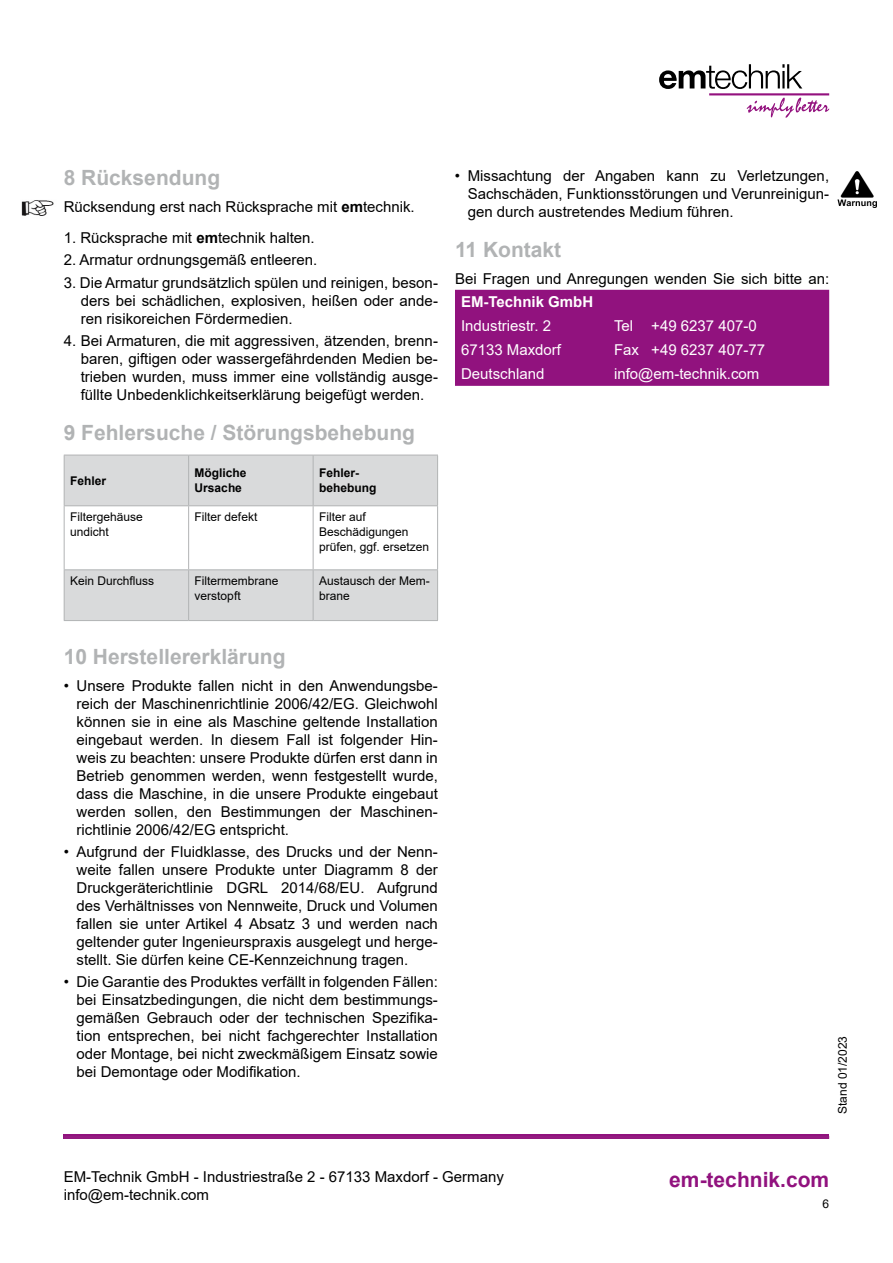
<style>
.page{position:relative;width:893px;height:1263px;background:#fff}
.page>*{position:absolute;margin:0;border:0;box-sizing:border-box;transform-origin:0 0}
.t1{font:700 21px "Arial";color:#b1b3b4}
.t2{font:700 21px "Arial";color:#91127e}
.t3{font:15px/18px "Arial";color:#000;text-align:justify}
.t4{font:15px "Arial";color:#fff}
.t5{font:700 15px "Arial";color:#fff}
.t6{font:12px/15px "Arial";color:#000}
.t7{font:700 12px/15px "Arial";color:#000}
.s1{font-weight:700}
</style>
<div class="page">
<svg style="left:659px;top:64px;width:170px;height:54px"></svg>
<div style="left:64px;top:1134px;width:765px;height:5px;background:#91127e"></div>
<hr style="left:64px;top:1136px;width:765px;height:3px;background:#941c81">
<svg style="left:65px;top:456px;width:372px;height:164px;fill:#d9dadb"></svg>
<hr style="left:64px;top:455px;width:125px;height:1px;background:#b1b3b4">
<hr style="left:64px;top:455px;width:1px;height:50px;background:#b1b3b4">
<hr style="left:189px;top:455px;width:124px;height:1px;background:#b1b3b4">
<hr style="left:188px;top:455px;width:1px;height:50px;background:#b1b3b4">
<hr style="left:313px;top:455px;width:125px;height:1px;background:#b1b3b4">
<hr style="left:313px;top:455px;width:1px;height:50px;background:#b1b3b4">
<hr style="left:437px;top:455px;width:1px;height:50px;background:#b1b3b4">
<hr style="left:64px;top:505px;width:125px;height:1px;background:#b1b3b4">
<hr style="left:64px;top:506px;width:1px;height:63px;background:#b1b3b4">
<hr style="left:189px;top:505px;width:124px;height:1px;background:#b1b3b4">
<hr style="left:188px;top:506px;width:1px;height:63px;background:#b1b3b4">
<hr style="left:313px;top:505px;width:125px;height:1px;background:#b1b3b4">
<hr style="left:313px;top:506px;width:1px;height:63px;background:#b1b3b4">
<hr style="left:437px;top:506px;width:1px;height:63px;background:#b1b3b4">
<hr style="left:64px;top:569px;width:125px;height:1px;background:#b1b3b4">
<hr style="left:64px;top:570px;width:1px;height:50px;background:#b1b3b4">
<hr style="left:189px;top:569px;width:124px;height:1px;background:#b1b3b4">
<hr style="left:188px;top:570px;width:1px;height:50px;background:#b1b3b4">
<hr style="left:313px;top:569px;width:125px;height:1px;background:#b1b3b4">
<hr style="left:313px;top:570px;width:1px;height:50px;background:#b1b3b4">
<hr style="left:437px;top:570px;width:1px;height:50px;background:#b1b3b4">
<hr style="left:64px;top:620px;width:125px;height:1px;background:#b1b3b4">
<hr style="left:189px;top:620px;width:124px;height:1px;background:#b1b3b4">
<hr style="left:313px;top:620px;width:125px;height:1px;background:#b1b3b4">
<div style="left:455px;top:290px;width:374px;height:96px;background:#91127e"></div>
<img style="left:838px;top:171px;width:39px;height:37px">
<img style="left:21px;top:200px;width:33px;height:16px">
<h1 class="t1" style="left:64px;top:163px;width:158px">8 Rücksendung</h1>
<p class="t3" style="left:64px;top:198px;width:353px">Rücksendung erst nach Rücksprache mit <span class="s1">em</span>technik.</p>
<p class="t3" style="left:64px;top:229px;width:252px">1. Rücksprache mit <span class="s1">em</span>technik halten.</p>
<p class="t3" style="left:64px;top:251px;width:255px">2. Armatur ordnungsgemäß entleeren.</p>
<p class="t3" style="left:81px;top:273px;width:359px;text-indent:-17px">3. Die Armatur grundsätzlich spülen und reinigen, beson&shy;ders bei schädlichen, explosiven, heißen oder ande&shy;ren risikoreichen Fördermedien.</p>
<p class="t3" style="left:81px;top:331px;width:359px;text-indent:-17px">4. Bei Armaturen, die mit aggressiven, ätzenden, brenn&shy;baren, giftigen oder wassergefährdenden Medien be&shy;trieben wurden, muss immer eine vollständig ausge&shy;füllte Unbedenklichkeitserklärung beigefügt werden.</p>
<h1 class="t1" style="left:64px;top:418px;width:353px">9 Fehlersuche / Störungsbehebung</h1>
<p class="t7" style="left:70px;top:473px;width:38px">Fehler</p>
<p class="t7" style="left:195px;top:466px;width:54px">Mögliche<br>Ursache</p>
<p class="t7" style="left:319px;top:466px;width:59px">Fehler&shy;behebung</p>
<p class="t6" style="left:70px;top:509px;width:74px">Filtergehäuse undicht</p>
<p class="t6" style="left:195px;top:509px;width:64px">Filter defekt</p>
<p class="t6" style="left:319px;top:509px;width:112px">Filter auf<br>Beschädigungen prüfen, ggf. ersetzen</p>
<p class="t6" style="left:70px;top:573px;width:86px">Kein Durchfluss</p>
<p class="t6" style="left:195px;top:573px;width:86px">Filtermembrane verstopft</p>
<p class="t6" style="left:319px;top:573px;width:112px">Austausch der Mem&shy;brane</p>
<p class="t3" style="left:468px;top:167px;width:363px;text-indent:-13px">• Missachtung der Angaben kann zu Verletzungen, Sachschäden, Funktionsstörungen und Verunreinigun&shy;gen durch austretendes Medium führen.</p>
<h1 class="t1" style="left:455px;top:235px;width:108px">11 Kontakt</h1>
<p class="t3" style="left:455px;top:269px;width:376px">Bei Fragen und Anregungen wenden Sie sich bitte an:</p>
<p class="t5" style="left:461px;top:291px;width:134px">EM-Technik GmbH</p>
<p class="t4" style="left:461px;top:315px;width:92px">Industriestr. 2</p>
<p class="t4" style="left:614px;top:315px;width:144px">Tel +49 6237 407-0</p>
<p class="t4" style="left:461px;top:339px;width:102px">67133 Maxdorf</p>
<p class="t4" style="left:614px;top:339px;width:153px">Fax +49 6237 407-77</p>
<p class="t4" style="left:461px;top:363px;width:85px">Deutschland</p>
<p class="t4" style="left:614px;top:363px;width:147px">info@em-technik.com</p>
<h1 class="t1" style="left:64px;top:642px;width:223px">10 Herstellererklärung</h1>
<p class="t3" style="left:77px;top:676px;width:363px;text-indent:-13px">• Unsere Produkte fallen nicht in den Anwendungsbe&shy;reich der Maschinenrichtlinie 2006/42/EG. Gleichwohl können sie in eine als Maschine geltende Installation eingebaut werden. In diesem Fall ist folgender Hin&shy;weis zu beachten: unsere Produkte dürfen erst dann in Betrieb genommen werden, wenn festgestellt wurde, dass die Maschine, in die unsere Produkte eingebaut werden sollen, den Bestimmungen der Maschinen&shy;richtlinie 2006/42/EG entspricht.</p>
<p class="t3" style="left:77px;top:843px;width:363px;text-indent:-13px">• Aufgrund der Fluidklasse, des Drucks und der Nenn&shy;weite fallen unsere Produkte unter Diagramm 8 der Druckgeräterichtlinie DGRL 2014/68/EU. Aufgrund des Verhältnisses von Nennweite, Druck und Volumen fallen sie unter Artikel 4 Absatz 3 und werden nach geltender guter Ingenieurspraxis ausgelegt und herge&shy;stellt. Sie dürfen keine CE-Kennzeichnung tragen.</p>
<p class="t3" style="left:77px;top:973px;width:363px;text-indent:-13px">• Die Garantie des Produktes verfällt in folgenden Fällen: bei Einsatzbedingungen, die nicht dem bestimmungs&shy;gemäßen Gebrauch oder der technischen Spezifika&shy;tion entsprechen, bei nicht fachgerechter Installation oder Montage, bei nicht zweckmäßigem Einsatz sowie bei Demontage oder Modifikation.</p>
<p class="t6" style="left:835px;top:1114px;width:80px;rotate:-90deg">Stand 01/2023</p>
<p class="t3" style="left:64px;top:1168px;width:442px">EM-Technik GmbH - Industriestraße 2 - 67133 Maxdorf - Germany info@em-technik.com</p>
<h1 class="t2" style="left:669px;top:1165px;width:161px">em-technik.com</h1>
<p class="t6" style="left:822px;top:1196px;width:8px">6</p>
</div>
